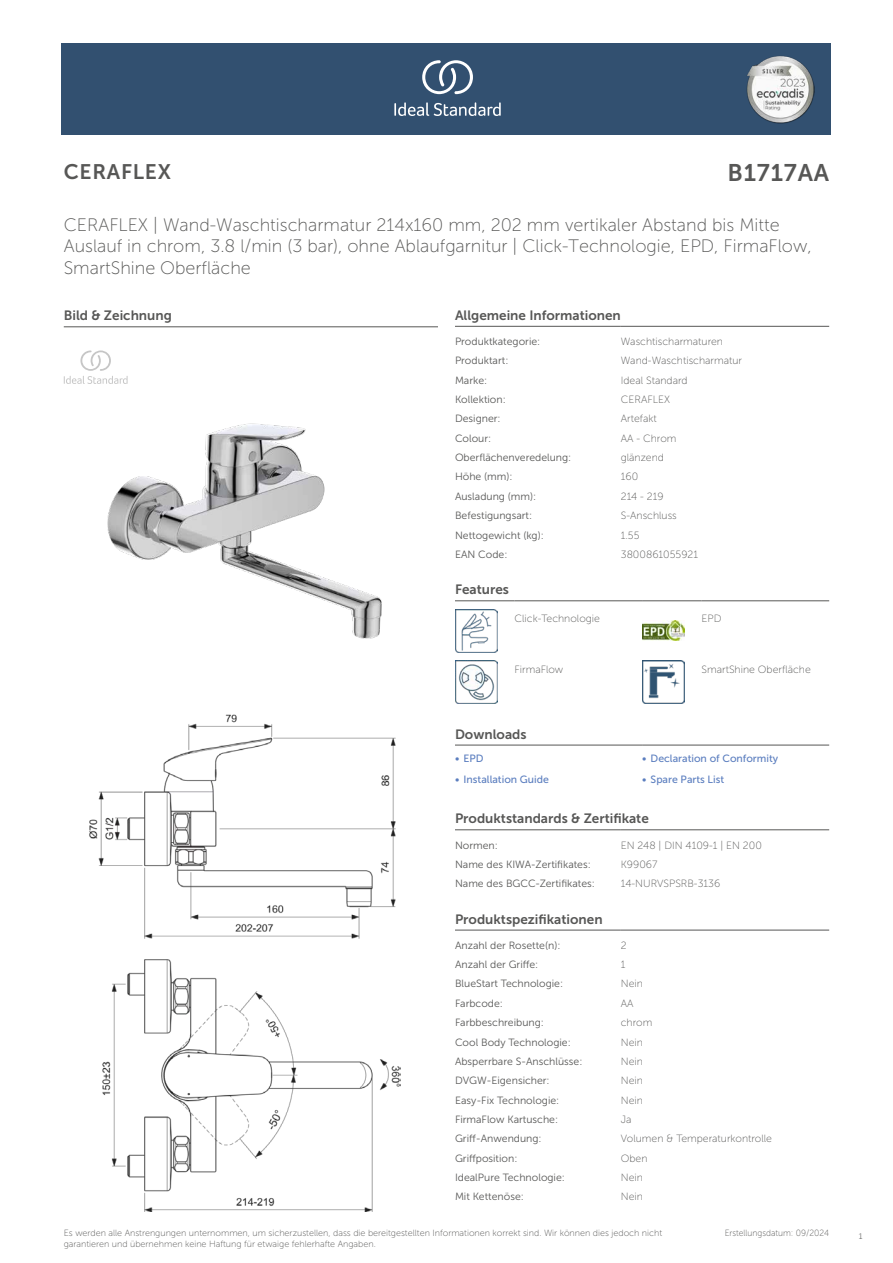
<style>
.page{position:relative;width:893px;height:1263px;background:#fff}
.page>*{position:absolute;margin:0;border:0;box-sizing:border-box;transform-origin:0 0}
.t1{font:24px "Museo Sans 700";letter-spacing:.035em;color:#575756}
.t2{font:21px "Museo Sans 700";letter-spacing:.035em;color:#575756}
.t3{font:18px/21.6px "Museo Sans 100";color:#575756}
.t4{font:13.5px "Museo Sans 700";color:#575756}
.t5{font:10.5px "Museo Sans 300";color:#575756}
.t6{font:10.5px "Museo Sans 100";color:#575756}
.t7{font:10.5px "Museo Sans 500";color:#5b7ebf}
.t8{font:9px/10.8px "Museo Sans 100";color:#575756}
.t9{font:9px "Museo Sans 100";color:#575756;scale:.95 1}
.t10{font:300 9px "Calibri";color:#575756;scale:.95 1}
</style>
<div class="page">
<div style="left:62px;top:43px;width:769px;height:91px;background:#325070"></div>
<hr style="left:455px;top:326px;width:166px;height:1px;background:#575756">
<hr style="left:621px;top:326px;width:208px;height:1px;background:#575756">
<hr style="left:455px;top:600px;width:59px;height:1px;background:#575756">
<hr style="left:514px;top:600px;width:128px;height:1px;background:#575756">
<hr style="left:642px;top:600px;width:60px;height:1px;background:#575756">
<hr style="left:702px;top:600px;width:127px;height:1px;background:#575756">
<img style="left:455px;top:609px;width:42px;height:43px">
<img style="left:642px;top:621px;width:43px;height:20px">
<img style="left:455px;top:660px;width:42px;height:43px">
<img style="left:642px;top:660px;width:43px;height:43px">
<hr style="left:455px;top:745px;width:187px;height:1px;background:#575756">
<hr style="left:642px;top:745px;width:187px;height:1px;background:#575756">
<hr style="left:455px;top:829px;width:166px;height:1px;background:#575756">
<hr style="left:621px;top:829px;width:208px;height:1px;background:#575756">
<hr style="left:455px;top:930px;width:166px;height:1px;background:#575756">
<hr style="left:621px;top:930px;width:208px;height:1px;background:#575756">
<img style="left:89px;top:714px;width:311px;height:497px">
<hr style="left:64px;top:327px;width:374px;height:1px;background:#575756">
<svg style="left:64px;top:350px;width:64px;height:34px"></svg>
<img style="left:107px;top:423px;width:275px;height:216px">
<svg style="left:394px;top:102px;width:107px;height:14px"></svg>
<svg style="left:422px;top:60px;width:51px;height:34px"></svg>
<img style="left:746px;top:56px;width:68px;height:67px">
<h2 class="t2" style="left:64px;top:160px;width:109px">CERAFLEX</h2>
<h1 class="t1" style="left:727px;top:160px;width:103px">B1717AA</h1>
<h3 class="t3" style="left:64px;top:214px;width:749px">CERAFLEX | Wand-Waschtischarmatur 214x160 mm, 202 mm vertikaler Abstand bis Mitte<br>Auslauf in chrom, 3.8 l/min (3 bar), ohne Ablaufgarnitur | Click-Technologie, EPD, FirmaFlow,<br>SmartShine Oberfläche</h3>
<p class="t4" style="left:64px;top:308px;width:110px">Bild &amp; Zeichnung</p>
<p class="t4" style="left:455px;top:308px;width:167px">Allgemeine Informationen</p>
<p class="t5" style="left:455px;top:336px;width:87px">Produktkategorie:</p>
<p class="t6" style="left:621px;top:336px;width:104px">Waschtischarmaturen</p>
<p class="t5" style="left:455px;top:355px;width:55px">Produktart:</p>
<p class="t6" style="left:621px;top:355px;width:123px">Wand-Waschtischarmatur</p>
<p class="t5" style="left:455px;top:374px;width:34px">Marke:</p>
<p class="t6" style="left:621px;top:374px;width:68px">Ideal Standard</p>
<p class="t5" style="left:455px;top:394px;width:52px">Kollektion:</p>
<p class="t6" style="left:621px;top:394px;width:51px">CERAFLEX</p>
<p class="t5" style="left:455px;top:413px;width:47px">Designer:</p>
<p class="t6" style="left:621px;top:413px;width:37px">Artefakt</p>
<p class="t5" style="left:455px;top:432px;width:38px">Colour:</p>
<p class="t6" style="left:621px;top:433px;width:57px">AA - Chrom</p>
<p class="t5" style="left:455px;top:452px;width:118px">Oberflächenveredelung:</p>
<p class="t6" style="left:621px;top:452px;width:45px">glänzend</p>
<p class="t5" style="left:455px;top:471px;width:59px">Höhe (mm):</p>
<p class="t6" style="left:621px;top:471px;width:19px">160</p>
<p class="t5" style="left:455px;top:491px;width:83px">Ausladung (mm):</p>
<p class="t6" style="left:621px;top:491px;width:44px">214 - 219</p>
<p class="t5" style="left:455px;top:510px;width:79px">Befestigungsart:</p>
<p class="t6" style="left:621px;top:510px;width:58px">S-Anschluss</p>
<p class="t5" style="left:455px;top:529px;width:90px">Nettogewicht (kg):</p>
<p class="t6" style="left:621px;top:529px;width:20px">1.55</p>
<p class="t5" style="left:455px;top:549px;width:54px">EAN Code:</p>
<p class="t6" style="left:621px;top:549px;width:79px">3800861055921</p>
<p class="t4" style="left:455px;top:582px;width:55px">Features</p>
<p class="t6" style="left:514px;top:612px;width:87px">Click-Technologie</p>
<p class="t6" style="left:702px;top:612px;width:21px">EPD</p>
<p class="t6" style="left:514px;top:663px;width:50px">FirmaFlow</p>
<p class="t6" style="left:702px;top:663px;width:111px">SmartShine Oberfläche</p>
<p class="t4" style="left:455px;top:726px;width:73px">Downloads</p>
<p class="t7" style="left:455px;top:752px;width:30px">• EPD</p>
<p class="t7" style="left:642px;top:752px;width:138px">• Declaration of Conformity</p>
<p class="t7" style="left:455px;top:773px;width:95px">• Installation Guide</p>
<p class="t7" style="left:642px;top:773px;width:84px">• Spare Parts List</p>
<p class="t4" style="left:455px;top:811px;width:195px">Produktstandards &amp; Zertifikate</p>
<p class="t5" style="left:455px;top:839px;width:44px">Normen:</p>
<p class="t6" style="left:621px;top:839px;width:143px">EN 248 | DIN 4109-1 | EN 200</p>
<p class="t5" style="left:455px;top:858px;width:137px">Name des KIWA-Zertifikates:</p>
<p class="t6" style="left:621px;top:859px;width:38px">K99067</p>
<p class="t5" style="left:455px;top:878px;width:141px">Name des BGCC-Zertifikates:</p>
<p class="t6" style="left:621px;top:878px;width:101px">14-NURVSPSRB-3136</p>
<p class="t4" style="left:455px;top:911px;width:149px">Produktspezifikationen</p>
<p class="t5" style="left:455px;top:939px;width:107px">Anzahl der Rosette(n):</p>
<p class="t6" style="left:621px;top:939px;width:7px">2</p>
<p class="t5" style="left:455px;top:959px;width:85px">Anzahl der Griffe:</p>
<p class="t6" style="left:621px;top:959px;width:6px">1</p>
<p class="t5" style="left:455px;top:978px;width:110px">BlueStart Technologie:</p>
<p class="t6" style="left:621px;top:978px;width:24px">Nein</p>
<p class="t5" style="left:455px;top:997px;width:49px">Farbcode:</p>
<p class="t6" style="left:621px;top:998px;width:14px">AA</p>
<p class="t5" style="left:455px;top:1017px;width:90px">Farbbeschreibung:</p>
<p class="t6" style="left:621px;top:1017px;width:33px">chrom</p>
<p class="t5" style="left:455px;top:1036px;width:117px">Cool Body Technologie:</p>
<p class="t6" style="left:621px;top:1036px;width:24px">Nein</p>
<p class="t5" style="left:455px;top:1056px;width:129px">Absperrbare S-Anschlüsse:</p>
<p class="t6" style="left:621px;top:1056px;width:24px">Nein</p>
<p class="t5" style="left:455px;top:1075px;width:96px">DVGW-Eigensicher:</p>
<p class="t6" style="left:621px;top:1075px;width:24px">Nein</p>
<p class="t5" style="left:455px;top:1094px;width:106px">Easy-Fix Technologie:</p>
<p class="t6" style="left:621px;top:1094px;width:24px">Nein</p>
<p class="t5" style="left:455px;top:1114px;width:105px">FirmaFlow Kartusche:</p>
<p class="t6" style="left:621px;top:1114px;width:12px">Ja</p>
<p class="t5" style="left:455px;top:1133px;width:88px">Griff-Anwendung:</p>
<p class="t6" style="left:621px;top:1133px;width:153px">Volumen &amp; Temperaturkontrolle</p>
<p class="t5" style="left:455px;top:1152px;width:64px">Griffposition:</p>
<p class="t6" style="left:621px;top:1152px;width:28px">Oben</p>
<p class="t5" style="left:455px;top:1172px;width:111px">IdealPure Technologie:</p>
<p class="t6" style="left:621px;top:1172px;width:24px">Nein</p>
<p class="t5" style="left:455px;top:1191px;width:70px">Mit Kettenöse:</p>
<p class="t6" style="left:621px;top:1191px;width:24px">Nein</p>
<p class="t8" style="left:64px;top:1227px;width:600px">Es werden alle Anstrengungen unternommen, um sicherzustellen, dass die bereitgestellten Informationen korrekt sind. Wir können dies jedoch nicht garantieren und übernehmen keine Haftung für etwaige fehlerhafte Angaben.</p>
<p class="t9" style="left:725px;top:1228px;width:111px">Erstellungsdatum: 09/2024</p>
<p class="t10" style="left:858px;top:1230px;width:6px">1</p>
</div>
